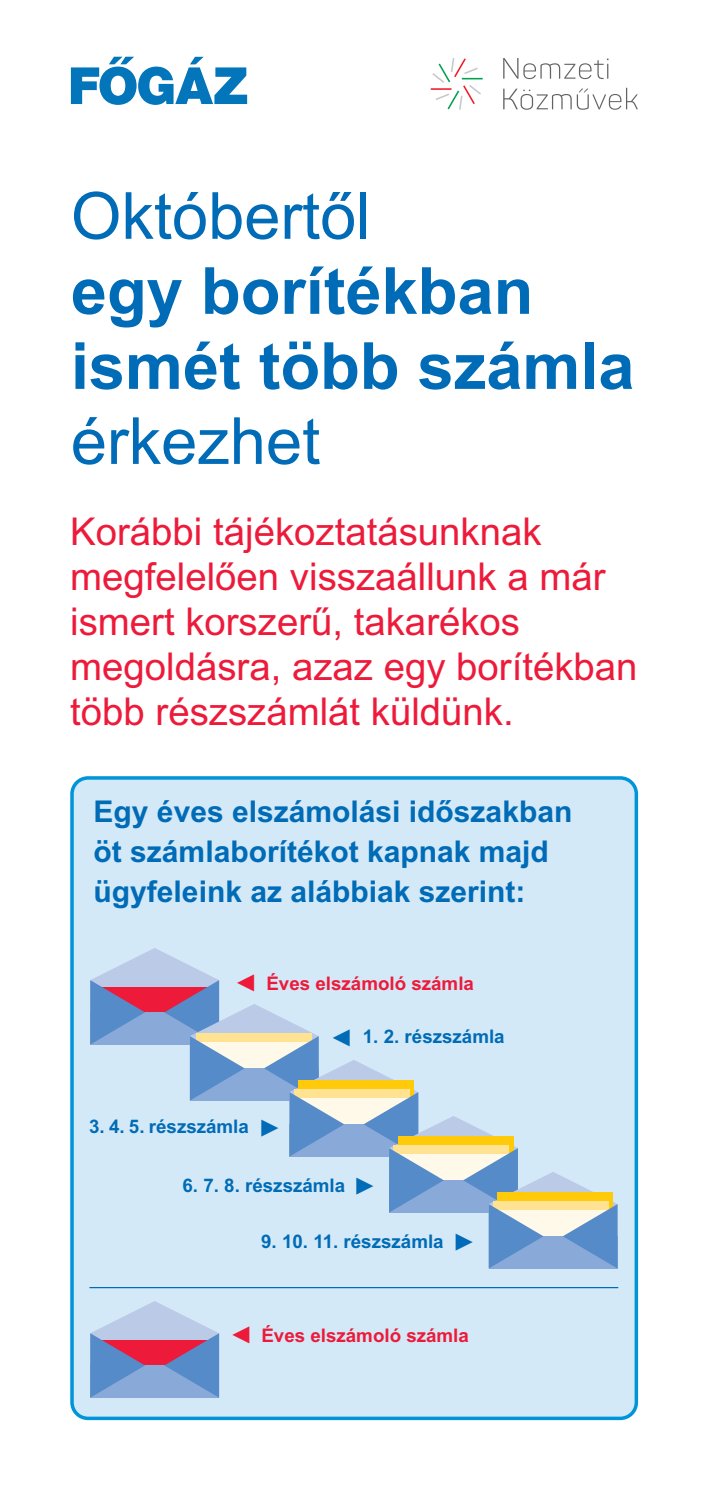
<style>
.page{position:relative;width:709px;height:1489px;background:#fff}
.page>*{position:absolute;margin:0;border:0;box-sizing:border-box;transform-origin:0 0}
.t1{font:700 65px/75px "Arial";color:#006bb6}
.t2{font:65px "Arial";color:#006bb6}
.t3{font:38.25px/45px "Arial";color:#ed1a3a}
.t4{font:700 30px/40px "Arial";color:#006bb6}
.t5{font:700 24.5px "Arial";color:#006bb6}
.t6{font:700 24.5px "Arial";color:#ed1a3a}
.t7{font:700 18.75px "Arial";color:#006bb6}
.t8{font:700 18.75px "Arial";color:#ed1a3a}
</style>
<div class="page">
<div style="left:70px;top:776px;width:568px;height:643px;background:#d4e9f7"></div>
<svg style="left:90px;top:947px;width:527px;height:321px;background:#c4d8e6"></svg>
<svg style="left:90px;top:1300px;width:129px;height:97px;background:#9fa1c8"></svg>
<hr style="left:89px;top:1286px;width:529px;height:2px;background:#006bb6">
<svg style="left:431px;top:58px;width:51px;height:52px"></svg>
<svg style="left:503px;top:58px;width:135px;height:52px"></svg>
<svg style="left:71px;top:57px;width:176px;height:48px"></svg>
<h1 class="t2" style="left:71px;top:178px;width:301px">Októbertől</h1>
<h1 class="t1" style="left:71px;top:254px;width:565px">egy borítékban ismét több számla</h1>
<h1 class="t2" style="left:71px;top:403px;width:251px">érkezhet</h1>
<p class="t3" style="left:70px;top:509px;width:569px">Korábbi tájékoztatásunknak megfelelően visszaállunk a már ismert korszerű, takarékos megoldásra, azaz egy borítékban több részszámlát küldünk.</p>
<p class="t4" style="left:94px;top:791px;width:480px">Egy éves elszámolási időszakban öt számlaborítékot kapnak majd ügyfeleink az alábbiak szerint:</p>
<p class="t6" style="left:231px;top:994px;width:26px;rotate:-90deg">▲</p>
<p class="t8" style="left:266px;top:972px;width:209px">Éves elszámoló számla</p>
<p class="t5" style="left:327px;top:1049px;width:26px;rotate:-90deg">▲</p>
<p class="t7" style="left:363px;top:1025px;width:143px">1. 2. részszámla</p>
<p class="t7" style="left:89px;top:1115px;width:161px">3. 4. 5. részszámla</p>
<p class="t5" style="left:284px;top:1115px;width:26px;rotate:90deg">▲</p>
<p class="t7" style="left:182px;top:1174px;width:164px">6. 7. 8. részszámla</p>
<p class="t5" style="left:379px;top:1174px;width:26px;rotate:90deg">▲</p>
<p class="t7" style="left:261px;top:1230px;width:184px">9. 10. 11. részszámla</p>
<p class="t5" style="left:479px;top:1230px;width:26px;rotate:90deg">▲</p>
<p class="t6" style="left:227px;top:1346px;width:26px;rotate:-90deg">▲</p>
<p class="t8" style="left:261px;top:1324px;width:209px">Éves elszámoló számla</p>
</div>
